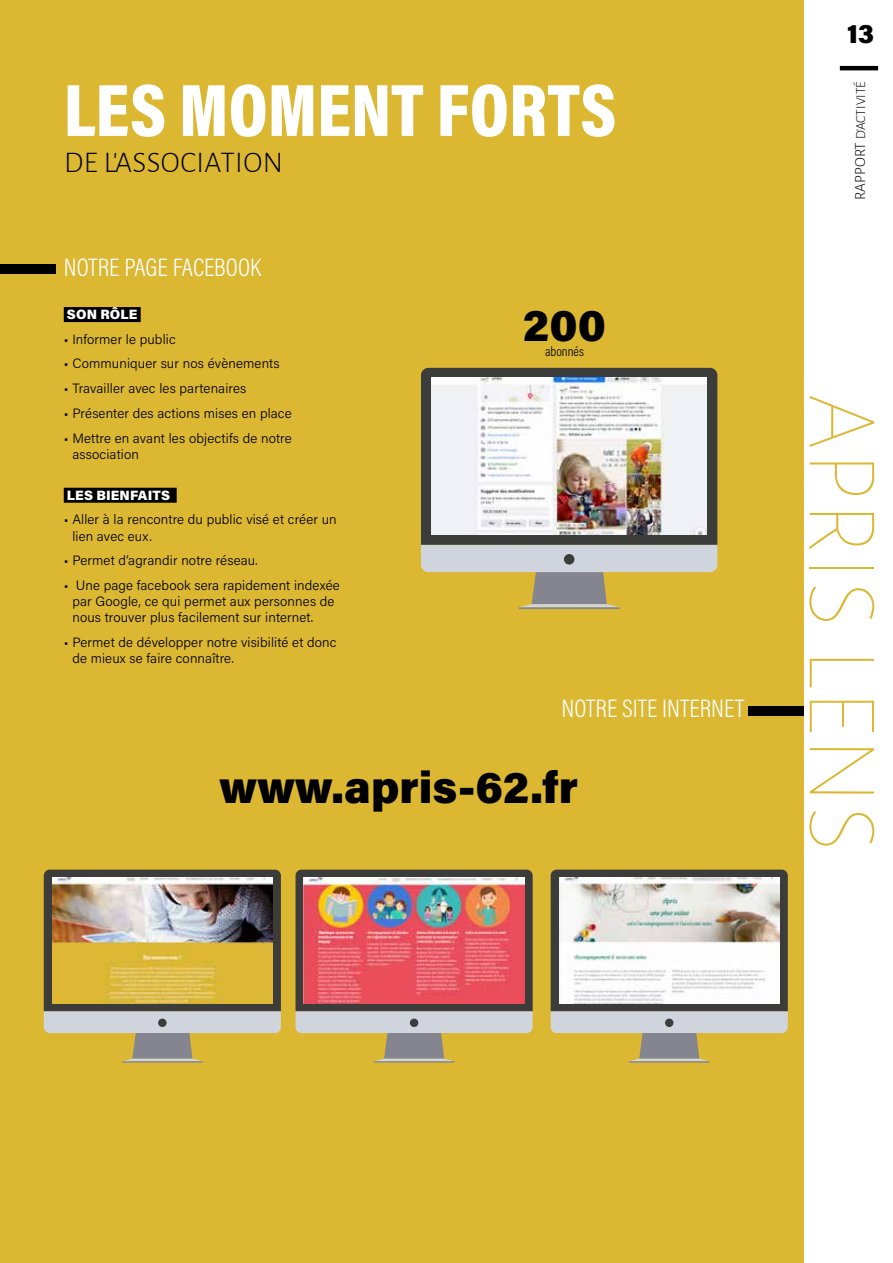
<style>
.page{position:relative;width:893px;height:1263px;background:#fff}
.page>*{position:absolute;margin:0;border:0;box-sizing:border-box;transform-origin:0 0}
.t1{font:100 100.95px "Alegreya Sans";letter-spacing:.015em;color:#dbb732}
.t2{font:900 75px "Acumin Pro Cond";color:#fff}
.t3{font:900 45px "Acumin Pro";color:#000}
.t4{font:300 30px "Alegreya Sans";letter-spacing:.015em;color:#000}
.t5{font:900 27px "Acumin Pro";color:#000}
.t6{font:300 25.5px "Acumin Pro Cond";color:#fff}
.t7{font:300 13.8px "Alegreya Sans";color:#000}
.t8{font:300 13.5px/16.2px "Acumin Pro";letter-spacing:.01em;color:#000}
.t9{font:900 13.5px "Acumin Pro";letter-spacing:.01em;color:#fff}
.t10{font:300 13.5px "Acumin Pro Cond";color:#000}
.s1{font-size:15.45px}
</style>
<div class="page">
<div style="left:0;top:0;width:804px;height:1263px;background:#dbb732"></div>
<div style="left:0;top:264px;width:55px;height:9px;background:#000"></div>
<div style="left:748px;top:706px;width:56px;height:10px;background:#000"></div>
<div style="left:64px;top:307px;width:77px;height:15px;background:#000"></div>
<div style="left:64px;top:488px;width:113px;height:15px;background:#000"></div>
<div style="left:421px;top:368px;width:296px;height:177px;background:#3c3c3b"></div>
<img style="left:431px;top:378px;width:276px;height:157px">
<svg style="left:421px;top:545px;width:296px;height:64px"></svg>
<div style="left:564px;top:554px;width:10px;height:11px;background:#3c3c3b;border-radius:50%"></div>
<img style="left:44px;top:870px;width:237px;height:192px">
<div style="left:158px;top:1018px;width:9px;height:9px;background:#3c3c3b;border-radius:50%"></div>
<img style="left:296px;top:870px;width:237px;height:192px">
<div style="left:410px;top:1018px;width:8px;height:9px;background:#3c3c3b;border-radius:50%"></div>
<svg style="left:551px;top:870px;width:237px;height:192px;background:#cac6b5"></svg>
<div style="left:665px;top:1018px;width:8px;height:9px;background:#3c3c3b;border-radius:50%"></div>
<hr style="left:840px;top:66px;width:38px;height:4px;background:#000">
<h2 class="t2" style="left:64px;top:61px;width:554px">LES MOMENT FORTS</h2>
<h3 class="t4" style="left:64px;top:143px;width:221px">DE L'ASSOCIATION</h3>
<h3 class="t6" style="left:64px;top:251px;width:199px">NOTRE PAGE FACEBOOK</h3>
<p class="t9" style="left:67px;top:305px;width:72px">SON RÔLE</p>
<p class="t8" style="left:64px;top:330px;width:113px">• Informer le public</p>
<p class="t8" style="left:64px;top:355px;width:218px">• Communiquer sur nos évènements</p>
<p class="t8" style="left:64px;top:380px;width:184px">• Travailler avec les partenaires</p>
<p class="t8" style="left:64px;top:405px;width:229px">• Présenter des actions mises en place</p>
<p class="t8" style="left:72px;top:429px;width:221px;text-indent:-9px">• Mettre en avant les objectifs de notre association</p>
<p class="t9" style="left:67px;top:485px;width:105px">LES BIENFAITS</p>
<p class="t8" style="left:72px;top:511px;width:266px;text-indent:-9px">• Aller à la rencontre du public visé et créer un lien avec eux.</p>
<p class="t8" style="left:64px;top:552px;width:195px">• Permet d’agrandir notre réseau.</p>
<p class="t8" style="left:72px;top:577px;width:269px;text-indent:-9px">• Une page facebook sera rapidement indexée par Google, ce qui permet aux personnes de nous trouver plus facilement sur internet.</p>
<p class="t8" style="left:72px;top:634px;width:266px;text-indent:-9px">• Permet de développer notre visibilité et donc de mieux se faire connaître.</p>
<h3 class="t3" style="left:523px;top:294px;width:85px">200</h3>
<p class="t10" style="left:545px;top:343px;width:40px">abonnés</p>
<h3 class="t6" style="left:561px;top:692px;width:184px">NOTRE SITE INTERNET</h3>
<h3 class="t3" style="left:219px;top:755px;width:360px">www.apris-62.fr</h3>
<h3 class="t5" style="left:847px;top:15px;width:28px">13</h3>
<p class="t7" style="left:852px;top:200px;width:120px;rotate:-90deg"><span class="s1">RAPPORT</span> D'ACTIVITÉ</p>
<h1 class="t1" style="left:904px;top:394px;width:459px;rotate:90deg">APRIS LENS</h1>
</div>
